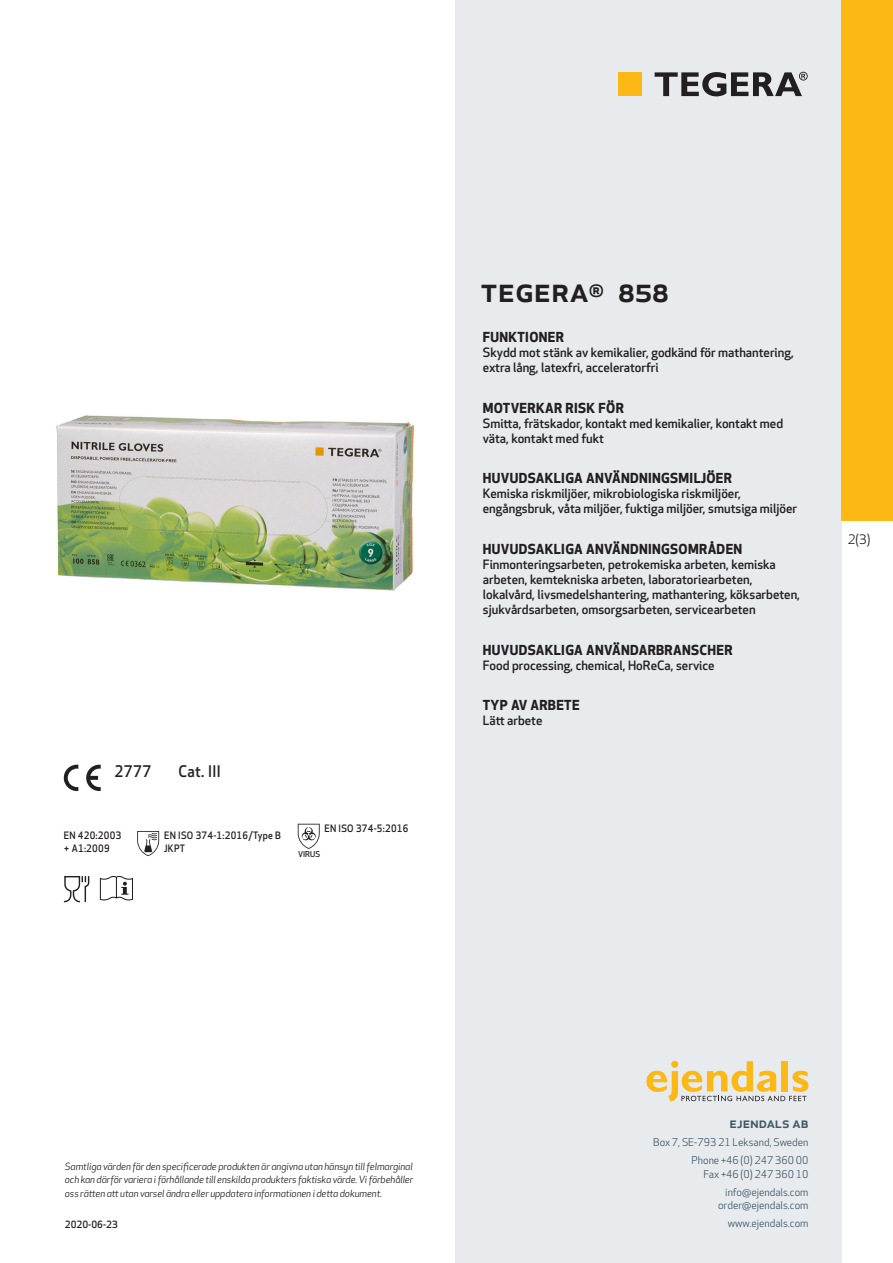
<style>
.page{position:relative;width:893px;height:1263px;background:#fff}
.page>*{position:absolute;margin:0;border:0;box-sizing:border-box;transform-origin:0 0}
.prodname{font:500 34.5px "Apex New";color:#231f20}
.Artikel{font:500 15.6px "Apex New";letter-spacing:.025em;color:#231f20;scale:.95 1}
.t1{font:500 15px "Apex New";color:#405968}
.Funktion_body{font:700 13.5px "Apex New";letter-spacing:.025em;color:#231f20}
.t2{font:12.75px "Apex New";color:#231f20}
.Funktion_body-2{font:500 12.6px/15px "Apex New";color:#231f20}
.t3{font:10.5px/18px "Apex New";color:#405968;text-align:right}
.Artikel-2{font:500 10.05px/13.5px "Apex New";letter-spacing:.025em;color:#231f20;scale:.95 1}
.t4{font:italic 9.75px/13.5px "Apex New";letter-spacing:-.01em;color:#231f20;text-align:justify}
.Sidfot_datum{font:500 9.75px "Apex New";color:#231f20}
.Artikel-3{font:500 7.95px "Apex New";color:#231f20}
</style>
<div class="page">
<div style="left:455px;top:0;width:387px;height:1263px;background:#e8ebee"></div>
<svg style="left:646px;top:1061px;width:162px;height:40px"></svg>
<div style="left:842px;top:0;width:51px;height:520px;background:#fcb814"></div>
<div style="left:618px;top:72px;width:24px;height:24px;background:#fcb814"></div>
<svg style="left:655px;top:72px;width:153px;height:24px"></svg>
<svg style="left:86px;top:765px;width:15px;height:26px"></svg>
<svg style="left:64px;top:765px;width:14px;height:26px"></svg>
<svg style="left:137px;top:831px;width:22px;height:25px"></svg>
<svg style="left:298px;top:824px;width:22px;height:25px"></svg>
<svg style="left:64px;top:876px;width:25px;height:26px"></svg>
<svg style="left:100px;top:876px;width:33px;height:24px"></svg>
<img style="left:56px;top:415px;width:359px;height:176px">
<p class="Artikel" style="left:115px;top:761px;width:40px">2777</p>
<p class="Artikel" style="left:178px;top:761px;width:46px">Cat. III</p>
<p class="Artikel-2" style="left:64px;top:828px;width:62px">EN 420:2003 + A1:2009</p>
<p class="Artikel-2" style="left:164px;top:828px;width:125px">EN ISO 374-1:2016/Type B<br>JKPT</p>
<p class="Artikel-2" style="left:324px;top:821px;width:90px">EN ISO 374-5:2016</p>
<p class="Artikel-3" style="left:298px;top:848px;width:24px">VIRUS</p>
<p class="prodname" style="left:480px;top:266px;width:190px">TEGERA<sup>®</sup> 858</p>
<p class="Funktion_body" style="left:483px;top:327px;width:83px">FUNKTIONER</p>
<p class="Funktion_body-2" style="left:483px;top:345px;width:312px">Skydd mot stänk av kemikalier, godkänd för mathantering, extra lång, latexfri, acceleratorfri</p>
<p class="Funktion_body" style="left:483px;top:398px;width:142px">MOTVERKAR RISK FÖR</p>
<p class="Funktion_body-2" style="left:483px;top:415px;width:302px">Smitta, frätskador, kontakt med kemikalier, kontakt med väta, kontakt med fukt</p>
<p class="Funktion_body" style="left:483px;top:468px;width:251px">HUVUDSAKLIGA ANVÄNDNINGSMILJÖER</p>
<p class="Funktion_body-2" style="left:483px;top:486px;width:316px">Kemiska riskmiljöer, mikrobiologiska riskmiljöer, engångsbruk, våta miljöer, fuktiga miljöer, smutsiga miljöer</p>
<p class="Funktion_body" style="left:483px;top:539px;width:261px">HUVUDSAKLIGA ANVÄNDNINGSOMRÅDEN</p>
<p class="Funktion_body-2" style="left:483px;top:556px;width:319px">Finmonteringsarbeten, petrokemiska arbeten, kemiska arbeten, kemtekniska arbeten, laboratoriearbeten, lokalvård, livsmedelshantering, mathantering, köksarbeten, sjukvårdsarbeten, omsorgsarbeten, servicearbeten</p>
<p class="Funktion_body" style="left:483px;top:640px;width:251px">HUVUDSAKLIGA ANVÄNDARBRANSCHER</p>
<p class="Funktion_body-2" style="left:483px;top:657px;width:233px">Food processing, chemical, HoReCa, service</p>
<p class="Funktion_body" style="left:483px;top:695px;width:98px">TYP AV ARBETE</p>
<p class="Funktion_body-2" style="left:483px;top:713px;width:61px">Lätt arbete</p>
<p class="t2" style="left:848px;top:531px;width:24px">2(3)</p>
<p class="t4" style="left:65px;top:1159px;width:350px">Samtliga värden för den specificerade produkten är angivna utan hänsyn till felmarginal och kan därför variera i förhållande till enskilda produkters faktiska värde. Vi förbehåller oss rätten att utan varsel ändra eller uppdatera informationen i detta dokument.</p>
<p class="Sidfot_datum" style="left:65px;top:1218px;width:54px">2020-06-23</p>
<p class="t1" style="left:729px;top:1113px;width:80px">ejendals ab</p>
<p class="t3" style="left:653px;top:1133px;width:157px">Box 7, SE-793 21 Leksand, Sweden<br>Phone +46 (0) 247 360 00</p>
<p class="t3" style="left:703px;top:1165px;width:107px">Fax +46 (0) 247 360 10 info@ejendals.com</p>
<p class="t3" style="left:718px;top:1196px;width:92px">order@ejendals.com</p>
<p class="t3" style="left:728px;top:1215px;width:82px">www.ejendals.com</p>
</div>
